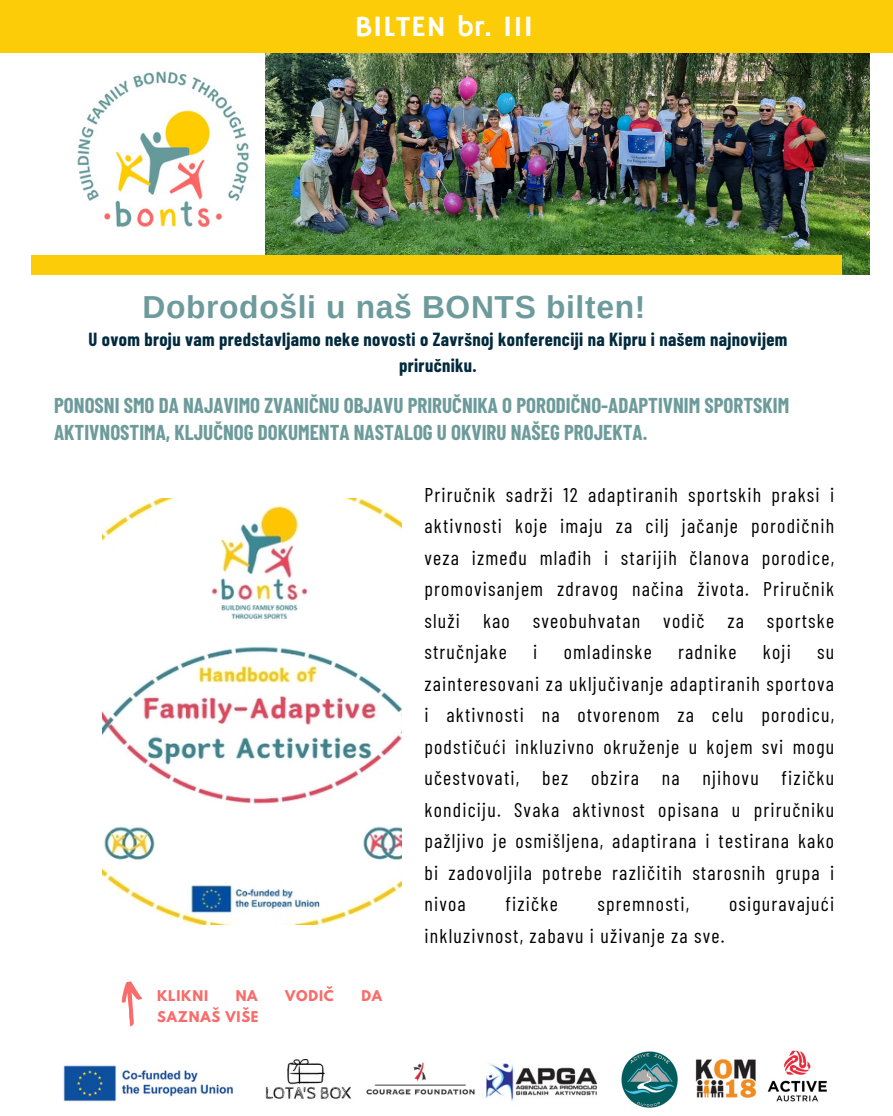
<style>
.page{position:relative;width:893px;height:1116px;background:#fff}
.page>*{position:absolute;margin:0;border:0;box-sizing:border-box;transform-origin:0 0}
.t1{font:700 31.8px "Arimo";letter-spacing:.02em;color:#6d9b9b}
.t2{font:29.4px "Hammersmith One";letter-spacing:.02em;color:#fff}
.t3{font:700 21px/27px "Barlow Condensed";color:#6d9b9b}
.t4{font:19.95px/31.5px "Barlow Condensed";letter-spacing:.06em;color:#000;text-align:justify}
.t5{font:700 18.6px/25.8px "Barlow Condensed";letter-spacing:.02em;color:#022a3d;text-align:center}
.t6{font:700 13.05px "League Spartan";letter-spacing:.06em;color:#f86c6b}
</style>
<div class="page">
<img style="left:265px;top:53px;width:603px;height:222px">
<div style="left:31px;top:256px;width:810px;height:19px;background:#fdcc08"></div>
<img style="left:366px;top:1062px;width:109px;height:33px">
<div style="left:0;top:0;width:892px;height:53px;background:#fdcc08"></div>
<img style="left:63px;top:1065px;width:170px;height:37px">
<img style="left:485px;top:1063px;width:113px;height:38px">
<img style="left:621px;top:1051px;width:56px;height:56px">
<img style="left:695px;top:1059px;width:62px;height:39px">
<img style="left:767px;top:1050px;width:60px;height:52px">
<img style="left:265px;top:1060px;width:86px;height:40px">
<img style="left:77px;top:71px;width:172px;height:157px">
<svg style="left:121px;top:981px;width:21px;height:46px"></svg>
<img style="left:103px;top:499px;width:298px;height:426px">
<p class="t2" style="left:355px;top:10px;width:180px">BILTEN br. I1I</p>
<p class="t1" style="left:142px;top:289px;width:504px">Dobrodošli u naš BONTS bilten!</p>
<p class="t5" style="left:88px;top:326px;width:700px">U ovom broju vam predstavljamo neke novosti o Završnoj konferenciji na Kipru i našem najnovijem priručniku.</p>
<p class="t3" style="left:54px;top:391px;width:736px">PONOSNI SMO DA NAJAVIMO ZVANIČNU OBJAVU PRIRUČNIKA O PORODIČNO-ADAPTIVNIM SPORTSKIM<br>AKTIVNOSTIMA, KLJUČNOG DOKUMENTA NASTALOG U OKVIRU NAŠEG PROJEKTA.</p>
<p class="t6" style="left:157px;top:989px;width:52px">KLIKNI</p>
<p class="t6" style="left:235px;top:989px;width:23px">NA</p>
<p class="t6" style="left:285px;top:989px;width:50px">VODIČ</p>
<p class="t6" style="left:361px;top:989px;width:22px">DA</p>
<p class="t6" style="left:157px;top:1010px;width:103px">SAZNAŠ VIŠE</p>
<p class="t4" style="left:424px;top:478px;width:411px">Priručnik sadrži 12 adaptiranih sportskih praksi i aktivnosti koje imaju za cilj jačanje porodičnih veza između mlađih i starijih članova porodice, promovisanjem zdravog načina života. Priručnik služi kao sveobuhvatan vodič za sportske stručnjake</p>
<p class="t4" style="left:533px;top:636px;width:6px">i</p>
<p class="t4" style="left:563px;top:636px;width:90px">omladinske</p>
<p class="t4" style="left:678px;top:636px;width:60px">radnike</p>
<p class="t4" style="left:762px;top:636px;width:29px">koji</p>
<p class="t4" style="left:424px;top:636px;width:411px;text-indent:392px">su zainteresovani za uključivanje adaptiranih sportova i aktivnosti na otvorenom za celu porodicu, podstičući inkluzivno okruženje u kojem svi mogu učestvovati, bez obzira na njihovu fizičku kondiciju. Svaka aktivnost opisana u priručniku pažljivo je osmišljena, adaptirana i testirana kako bi zadovoljila potrebe različitih starosnih grupa i nivoa</p>
<p class="t4" style="left:505px;top:888px;width:54px">fizičke</p>
<p class="t4" style="left:597px;top:888px;width:93px">spremnosti,</p>
<p class="t4" style="left:728px;top:888px;width:106px">osiguravajući</p>
<p class="t4" style="left:424px;top:919px;width:301px">inkluzivnost, zabavu i uživanje za sve.</p>
</div>
